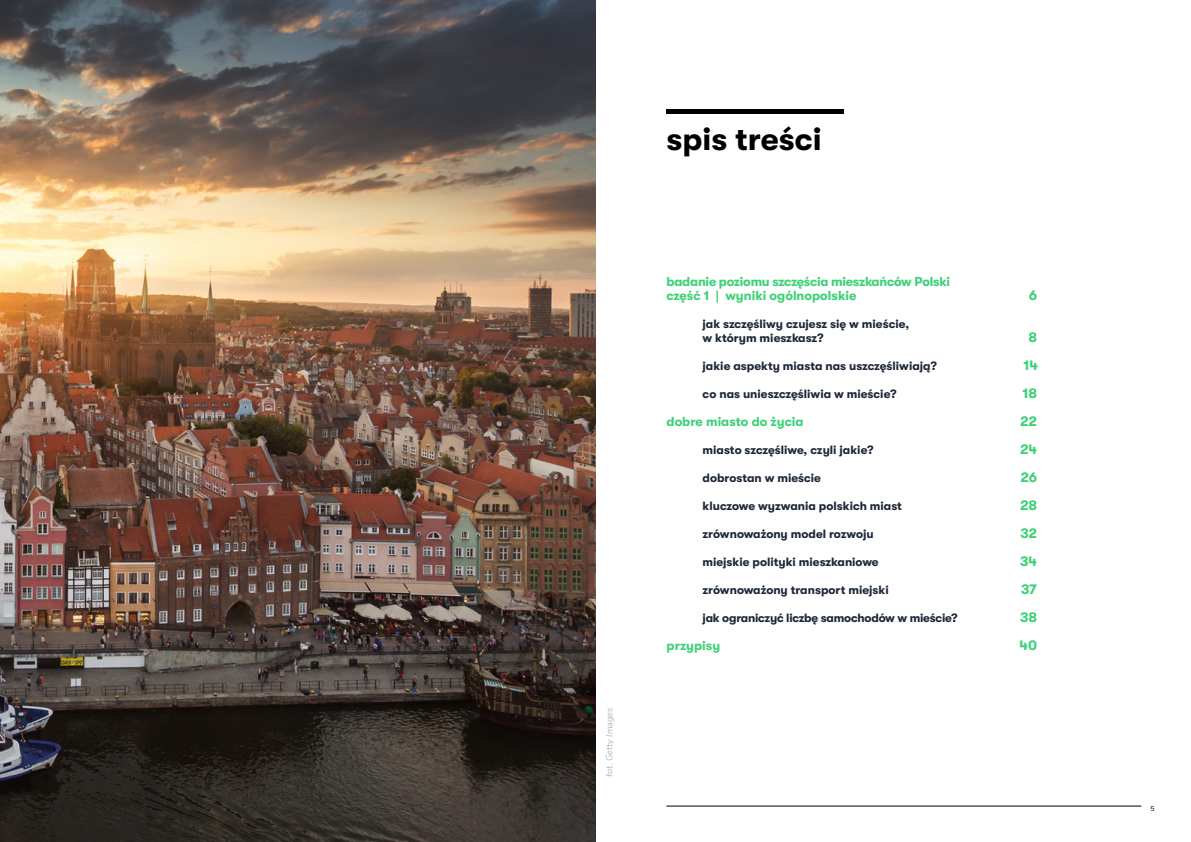
<style>
.page{position:relative;width:1191px;height:842px;background:#fff}
.page>*{position:absolute;margin:0;border:0;box-sizing:border-box;transform-origin:0 0}
.Nagłówek_1{font:700 32px "GT Walsheim";color:#000}
.Nagłówek_2{font:700 14px "GT Walsheim";color:#3dd178}
.Nagłówek_2-2{font:700 13px "GT Walsheim";letter-spacing:-.015em;color:#3dd178}
.Tekst_główny_-_nunit{font:700 13px "GT Walsheim";color:#3dd178}
.Nagłówek_2-3{font:700 12px/14px "GT Walsheim";color:#1c2638}
.Tekst_główny_-_nunit-2{font:700 12px "GT Walsheim";letter-spacing:-.005em;color:#1c2638}
.Normal_wrd_11{font:italic 9px "Nunito Sans";color:#b2b7bd}
.t1{font:7px "Nunito Sans";color:#000}
</style>
<div class="page">
<hr style="left:666px;top:109px;width:178px;height:4px;background:#000">
<hr style="left:666px;top:806px;width:475px;height:1px;background:#000">
<img style="left:0;top:0;width:595px;height:842px">
<p class="Normal_wrd_11" style="left:602px;top:776px;width:70px;rotate:-90deg">fot. Getty Images</p>
<p class="Nagłówek_1" style="left:666px;top:121px;width:157px">spis treści</p>
<p class="Nagłówek_2-2" style="left:666px;top:274px;width:285px">badanie poziomu szczęścia mieszkańców Polski</p>
<p class="Nagłówek_2-2" style="left:666px;top:288px;width:191px">część 1 | wyniki ogólnopolskie</p>
<p class="Nagłówek_2-3" style="left:702px;top:317px;width:208px">jak szczęśliwy czujesz się w mieście, w którym mieszkasz?</p>
<p class="Nagłówek_2-3" style="left:702px;top:359px;width:236px">jakie aspekty miasta nas uszczęśliwiają?</p>
<p class="Nagłówek_2-3" style="left:702px;top:387px;width:195px">co nas unieszczęśliwia w mieście?</p>
<p class="Nagłówek_2-2" style="left:666px;top:414px;width:139px">dobre miasto do życia</p>
<p class="Nagłówek_2-3" style="left:702px;top:443px;width:172px">miasto szczęśliwe, czyli jakie?</p>
<p class="Nagłówek_2-3" style="left:702px;top:471px;width:120px">dobrostan w mieście</p>
<p class="Nagłówek_2-3" style="left:702px;top:499px;width:201px">kluczowe wyzwania polskich miast</p>
<p class="Nagłówek_2-3" style="left:702px;top:527px;width:172px">zrównoważony model rozwoju</p>
<p class="Tekst_główny_-_nunit-2" style="left:702px;top:555px;width:178px">miejskie polityki mieszkaniowe</p>
<p class="Tekst_główny_-_nunit-2" style="left:702px;top:583px;width:188px">zrównoważony transport miejski</p>
<p class="Tekst_główny_-_nunit-2" style="left:702px;top:611px;width:256px">jak ograniczyć liczbę samochodów w mieście?</p>
<p class="Tekst_główny_-_nunit" style="left:666px;top:638px;width:55px">przypisy</p>
<p class="Nagłówek_2" style="left:1028px;top:288px;width:10px">6</p>
<p class="Nagłówek_2" style="left:1028px;top:330px;width:10px">8</p>
<p class="Nagłówek_2" style="left:1023px;top:358px;width:16px">14</p>
<p class="Nagłówek_2" style="left:1022px;top:386px;width:16px">18</p>
<p class="Nagłówek_2" style="left:1020px;top:414px;width:19px">22</p>
<p class="Nagłówek_2" style="left:1020px;top:442px;width:19px">24</p>
<p class="Nagłówek_2" style="left:1020px;top:470px;width:18px">26</p>
<p class="Nagłówek_2" style="left:1020px;top:498px;width:19px">28</p>
<p class="Nagłówek_2" style="left:1020px;top:526px;width:18px">32</p>
<p class="Nagłówek_2" style="left:1020px;top:554px;width:19px">34</p>
<p class="Nagłówek_2" style="left:1021px;top:582px;width:18px">37</p>
<p class="Nagłówek_2" style="left:1020px;top:610px;width:19px">38</p>
<p class="Nagłówek_2" style="left:1019px;top:638px;width:19px">40</p>
<p class="t1" style="left:1150px;top:804px;width:6px">5</p>
</div>
